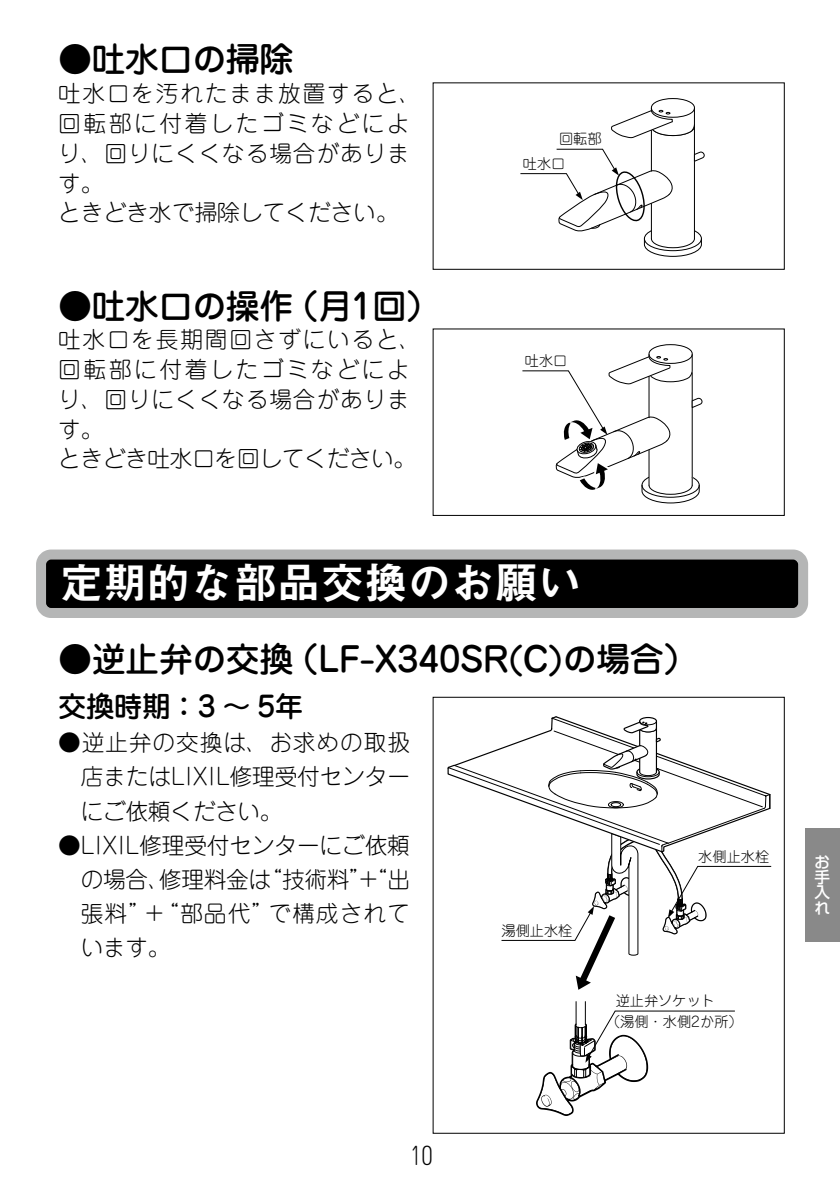
<style>
.page{position:relative;width:840px;height:1191px;background:#fff}
.page>*{position:absolute;margin:0;border:0;box-sizing:border-box;transform-origin:0 0}
.t1{font:43.4px "Midashi Go Pr 6 N MB31";color:#fff}
.t2{font:500 34px "Jun 34 Pro";letter-spacing:-.015em;color:#000}
.t3{font:500 28.4px "Jun 34 Pro";letter-spacing:-.015em;color:#000}
.t4{font:300 22.6px/34px "Jun 101 Pro";letter-spacing:.04em;color:#000;text-align:justify}
.t5{font:300 22.6px/29.8px "Jun 101 Pro";letter-spacing:.06em;color:#000}
.t6{font:300 22.6px/29.8px "Jun 101 Pro";letter-spacing:.075em;color:#000}
.t7{font:22.6px "Junlgt Num";color:#000}
.t8{font:500 15.6px/15.4px "Shin Go Pr 6 N";color:#fff;text-align:justify}
.t9{font:300 14.2px/20.8px "Jun 101 Pro";color:#000}
</style>
<div class="page">
<svg style="left:520px;top:98px;width:185px;height:159px"></svg>
<div style="left:432px;top:82px;width:352px;height:188px;border:1px solid #000"></div>
<svg style="left:522px;top:344px;width:181px;height:160px"></svg>
<div style="left:432px;top:328px;width:352px;height:188px;border:1px solid #000"></div>
<div style="left:41px;top:554px;width:761px;height:59px;background:#000;border-radius:10px"></div>
<div style="left:36px;top:549px;width:771px;height:69px;border:10px solid #b5b6b6;border-radius:10px"></div>
<svg style="left:536px;top:1001px;width:199px;height:115px"></svg>
<svg style="left:447px;top:716px;width:324px;height:273px"></svg>
<div style="left:805px;top:828px;width:34px;height:113px;background:#898989"></div>
<h2 class="t2" style="left:58px;top:33px;width:237px">●吐水口の掃除</h2>
<p class="t6" style="left:58px;top:76px;width:364px">吐水口を汚れたまま放置すると、回転部に付着したゴミなどにより、回りにくくなる場合があります。<br>ときどき水で掃除してください。</p>
<h2 class="t2" style="left:58px;top:279px;width:383px">●吐水口の操作（月1回）</h2>
<p class="t5" style="left:58px;top:322px;width:364px">吐水口を長期間回さずにいると、回転部に付着したゴミなどにより、回りにくくなる場合があります。<br>ときどき吐水口を回してください。</p>
<p class="t9" style="left:558px;top:127px;width:44px">回転部</p>
<p class="t9" style="left:522px;top:151px;width:44px">吐水口</p>
<p class="t9" style="left:524px;top:348px;width:44px">吐水口</p>
<h1 class="t1" style="left:60px;top:548px;width:523px">定期的な部品交換のお願い</h1>
<h2 class="t2" style="left:58px;top:632px;width:640px">●逆止弁の交換（LF-X340SR(C)の場合）</h2>
<p class="t3" style="left:58px;top:684px;width:246px">交換時期：3 〜 5年</p>
<p class="t4" style="left:81px;top:723px;width:330px;text-indent:-23px">●逆止弁の交換は、お求めの取扱店またはLIXIL修理受付センターにご依頼ください。</p>
<p class="t4" style="left:81px;top:825px;width:330px;text-indent:-23px">●LIXIL修理受付センターにご依頼の場合、修理料金は“技術料”＋“出張料”＋“部品代”で構成されています。</p>
<p class="t9" style="left:501px;top:918px;width:72px">湯側止水栓</p>
<p class="t9" style="left:698px;top:844px;width:72px">水側止水栓</p>
<p class="t9" style="left:605px;top:989px;width:138px;text-indent:10px">逆止弁ソケット<br>（湯側・水側2か所）</p>
<p class="t8" style="left:814px;top:853px;width:17px">お手入れ</p>
<p class="t7" style="left:410px;top:1139px;width:24px">10</p>
</div>
